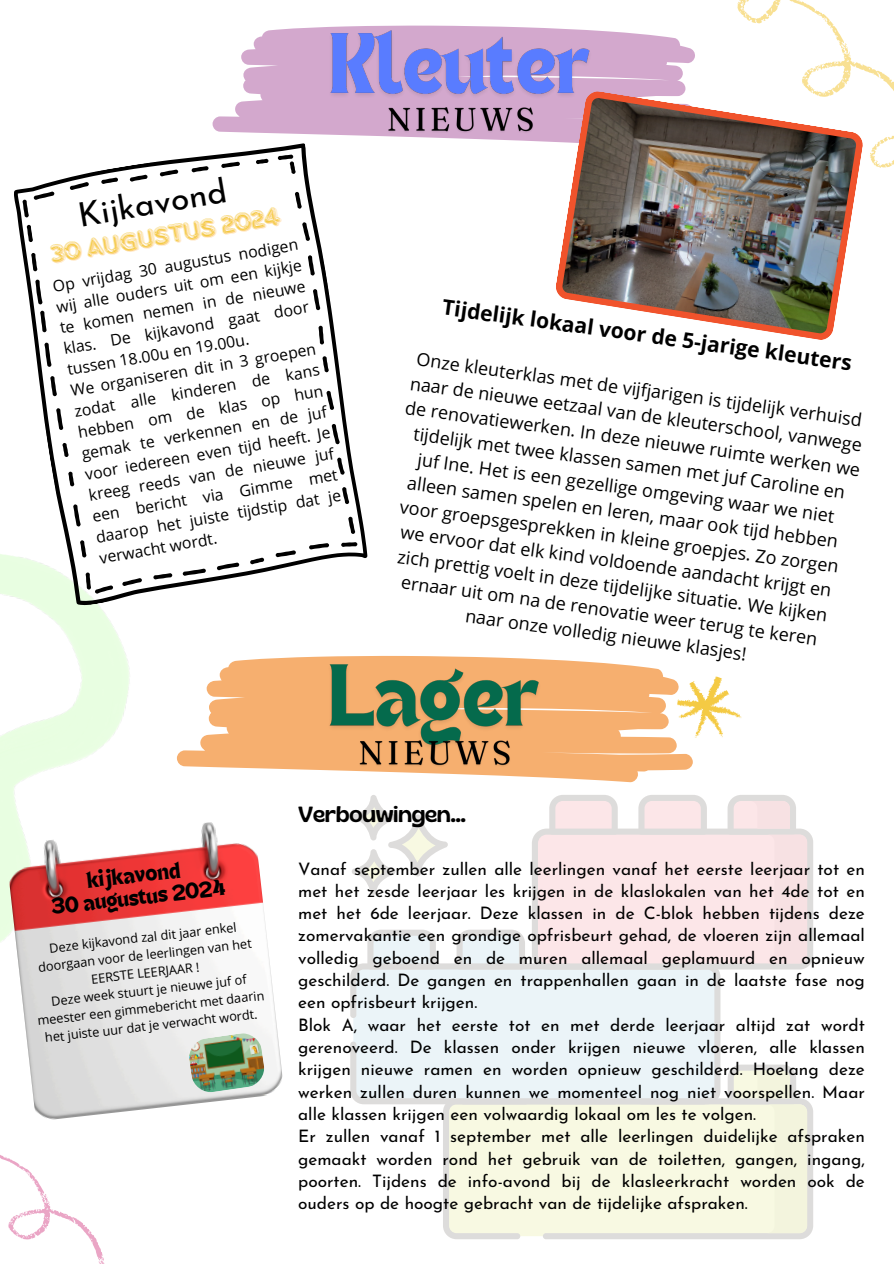
<style>
.page{position:relative;width:894px;height:1264px;background:#fff}
.page>*{position:absolute;margin:0;border:0;box-sizing:border-box;transform-origin:0 0}
.t1{font:33.6px "Josefin Sans";color:#000}
.t2{font:26.85px "Chromium One Std";color:#f4ca44}
.t3{font:21.9px "Gliker";color:#000}
.t4{font:700 21px "Open Sans";color:#000}
.t5{font:18px/24.8px "Open Sans";color:#000;text-align:center}
.t6{font:17.25px/22.4px "Josefin Sans";color:#000;text-align:justify}
.t7{font:16.2px "TANHEADLINE";color:#000}
.t8{font:15.75px/21.1px "Open Sans";color:#000;text-align:justify}
.t9{font:12.75px/17.7px "Open Sans";color:#000;text-align:center}
</style>
<div class="page">
<svg style="left:737px;top:0;width:156px;height:168px"></svg>
<svg style="left:212px;top:27px;width:483px;height:115px;fill:#d3a8cd"></svg>
<img style="left:324px;top:26px;width:273px;height:85px">
<img style="left:384px;top:100px;width:153px;height:39px">
<svg style="left:0;top:1155px;width:104px;height:108px"></svg>
<svg style="left:177px;top:656px;width:515px;height:126px;fill:#f6af6f"></svg>
<svg style="left:677px;top:676px;width:64px;height:62px"></svg>
<img style="left:0;top:554px;width:130px;height:389px">
<svg style="left:5px;top:137px;width:368px;height:470px"></svg>
<img style="left:5px;top:817px;width:278px;height:303px">
<img style="left:188px;top:1031px;width:77px;height:62px">
<svg style="left:352px;top:795px;width:96px;height:99px"></svg>
<svg style="left:443px;top:1098px;width:370px;height:141px;fill:#f8f9e2"></svg>
<svg style="left:350px;top:963px;width:370px;height:141px;fill:#ebf4f8"></svg>
<svg style="left:367px;top:929px;width:69px;height:40px"></svg>
<svg style="left:456px;top:929px;width:69px;height:40px"></svg>
<svg style="left:727px;top:1064px;width:79px;height:169px"></svg>
<svg style="left:531px;top:795px;width:282px;height:174px"></svg>
<img style="left:554px;top:90px;width:309px;height:250px">
<img style="left:322px;top:659px;width:224px;height:94px">
<img style="left:355px;top:733px;width:159px;height:40px">
<p class="t1" style="left:76px;top:202px;width:152px;rotate:-10deg">Kijkavond</p>
<h6 class="t2" style="left:48px;top:239px;width:233px;rotate:-10deg">30 augustus 2024</h6>
<p class="t8" style="left:51px;top:276px;width:250px;rotate:-10deg">Op vrijdag 30 augustus nodigen wij alle ouders uit om een kijkje te komen nemen in de nieuwe klas. De kijkavond gaat door tussen 18.00u en 19.00u.</p>
<p class="t8" style="left:68px;top:380px;width:251px;rotate:-10deg">We organiseren dit in 3 groepen zodat alle kinderen de kans hebben om de klas op hun gemak te verkennen en de juf voor iedereen even tijd heeft. Je kreeg reeds van de nieuwe juf een bericht via Gimme met daarop het juiste tijdstip dat je verwacht wordt.</p>
<p class="t4" style="left:444px;top:291px;width:414px;rotate:8deg">Tijdelijk lokaal voor de 5-jarige kleuters</p>
<p class="t5" style="left:410px;top:369px;width:460px;rotate:8deg">naar de nieuwe eetzaal van de kleuterschool, vanwege de renovatiewerken. In deze nieuwe ruimte werken we tijdelijk met twee klassen samen met juf Caroline en juf Ine. Het is een gezellige omgeving waar we niet alleen samen spelen en leren, maar ook tijd hebben voor groepsgesprekken in kleine groepjes. Zo zorgen we ervoor dat elk kind voldoende aandacht krijgt en zich prettig voelt in deze tijdelijke situatie. We kijken ernaar uit om na de renovatie weer terug te keren naar onze volledig nieuwe klasjes!</p>
<p class="t5" style="left:418px;top:345px;width:450px;rotate:8deg">Onze kleuterklas met de vijfjarigen is tijdelijk verhuisd</p>
<p class="t7" style="left:86px;top:871px;width:95px;rotate:-6deg">kijkavond</p>
<p class="t7" style="left:51px;top:897px;width:176px;rotate:-6deg">30 augustus 2024</p>
<p class="t9" style="left:35px;top:939px;width:216px;rotate:-6deg">Deze kijkavond zal dit jaar enkel doorgaan voor de leerlingen van het<br>EERSTE LEERJAAR !</p>
<h3 class="t9" style="left:35px;top:993px;width:229px;rotate:-6deg">Deze week stuurt je nieuwe juf of meester een gimmebericht met daarin het juiste uur dat je verwacht wordt.</h3>
<p class="t3" style="left:298px;top:800px;width:169px">Verbouwingen...</p>
<h5 class="t6" style="left:298px;top:859px;width:568px">Vanaf september zullen alle leerlingen vanaf het eerste leerjaar tot en met het zesde leerjaar les krijgen in de klaslokalen van het 4de tot en met het 6de leerjaar. Deze klassen in de C-blok hebben tijdens deze zomervakantie een grondige opfrisbeurt gehad, de vloeren zijn allemaal volledig geboend en de muren allemaal geplamuurd en opnieuw geschilderd. De gangen en trappenhallen gaan in de laatste fase nog een opfrisbeurt krijgen.</h5>
<p class="t6" style="left:298px;top:1015px;width:568px">Blok A, waar het eerste tot en met derde leerjaar altijd zat wordt gerenoveerd. De klassen onder krijgen nieuwe vloeren, alle klassen krijgen nieuwe ramen en worden opnieuw geschilderd. Hoelang deze werken zullen duren kunnen we momenteel nog niet voorspellen. Maar alle klassen krijgen een volwaardig lokaal om les te volgen.</p>
<p class="t6" style="left:298px;top:1126px;width:568px">Er zullen vanaf 1 september met alle leerlingen duidelijke afspraken gemaakt worden rond het gebruik van de toiletten, gangen, ingang, poorten. Tijdens de info-avond bij de klasleerkracht worden ook de ouders op de hoogte gebracht van de tijdelijke afspraken.</p>
</div>
